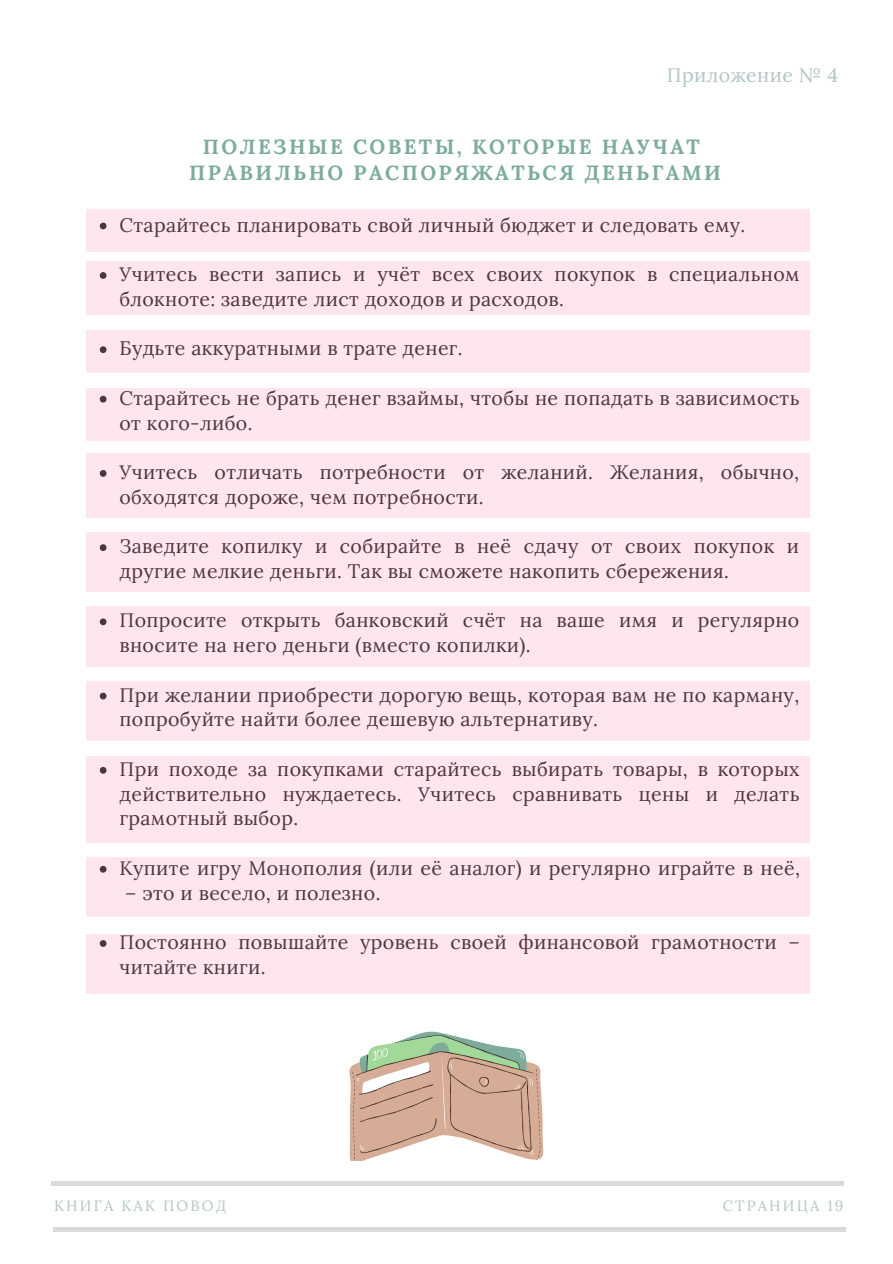
<style>
.page{position:relative;width:893px;height:1264px;background:#fff}
.page>*{position:absolute;margin:0;border:0;box-sizing:border-box;transform-origin:0 0}
.t1{font:700 20.55px/25.8px "Lora";letter-spacing:.115em;color:#7dac9b;text-align:center}
.t2{font:19.5px/24.8px "Lora";letter-spacing:.02em;color:#222}
.t3{font:19.5px "Lora";letter-spacing:.02em;color:#b4c5c5}
.t4{font:14.85px "Lora";letter-spacing:.14em;color:#b4c5c5}
</style>
<div class="page">
<hr style="left:51px;top:1181px;width:793px;height:4px;background:#dadada">
<hr style="left:53px;top:1227px;width:792px;height:3px;background:#000">
<svg style="left:349px;top:1031px;width:194px;height:129px"></svg>
<div style="left:86px;top:209px;width:723px;height:43px;background:#ffe5ed"></div>
<div style="left:86px;top:261px;width:723px;height:54px;background:#ffe5ed"></div>
<div style="left:86px;top:330px;width:723px;height:43px;background:#ffe5ed"></div>
<div style="left:86px;top:388px;width:723px;height:53px;background:#ffe5ed"></div>
<div style="left:86px;top:453px;width:723px;height:64px;background:#ffe5ed"></div>
<div style="left:86px;top:532px;width:723px;height:59px;background:#ffe5ed"></div>
<div style="left:86px;top:606px;width:723px;height:61px;background:#ffe5ed"></div>
<div style="left:86px;top:681px;width:723px;height:60px;background:#ffe5ed"></div>
<div style="left:86px;top:755px;width:723px;height:87px;background:#ffe5ed"></div>
<div style="left:86px;top:857px;width:723px;height:59px;background:#ffe5ed"></div>
<div style="left:86px;top:934px;width:723px;height:60px;background:#ffe5ed"></div>
<p class="t3" style="left:667px;top:62px;width:172px">Приложение № 4</p>
<p class="t1" style="left:189px;top:133px;width:533px">ПОЛЕЗНЫЕ СОВЕТЫ, КОТОРЫЕ НАУЧАТ<br>ПРАВИЛЬНО РАСПОРЯЖАТЬСЯ ДЕНЬГАМИ</p>
<p class="t2" style="left:119px;top:212px;width:627px">Старайтесь планировать свой личный бюджет и следовать ему.</p>
<p class="t2" style="left:119px;top:261px;width:681px">Учитесь вести запись и учёт всех своих покупок в специальном блокноте: заведите лист доходов и расходов.</p>
<p class="t2" style="left:119px;top:336px;width:345px">Будьте аккуратными в трате денег.</p>
<p class="t2" style="left:119px;top:385px;width:681px">Старайтесь не брать денег взаймы, чтобы не попадать в зависимость от кого-либо.</p>
<p class="t2" style="left:119px;top:459px;width:681px">Учитесь отличать потребности от желаний. Желания, обычно, обходятся дороже, чем потребности.</p>
<p class="t2" style="left:119px;top:533px;width:681px">Заведите копилку и собирайте в неё сдачу от своих покупок и другие мелкие деньги. Так вы сможете накопить сбережения.</p>
<p class="t2" style="left:119px;top:608px;width:681px">Попросите открыть банковский счёт на ваше имя и регулярно вносите на него деньги (вместо копилки).</p>
<p class="t2" style="left:119px;top:682px;width:681px">При желании приобрести дорогую вещь, которая вам не по карману, попробуйте найти более дешевую альтернативу.</p>
<p class="t2" style="left:119px;top:756px;width:681px;text-align:justify">При походе за покупками старайтесь выбирать товары, в которых действительно нуждаетесь. Учитесь сравнивать цены и делать грамотный выбор.</p>
<p class="t2" style="left:119px;top:855px;width:682px">Купите игру Монополия (или её аналог) и регулярно играйте в неё,</p>
<p class="t2" style="left:125px;top:880px;width:257px">– это и весело, и полезно.</p>
<p class="t2" style="left:119px;top:929px;width:682px">Постоянно повышайте уровень своей финансовой грамотности – читайте книги.</p>
<p class="t4" style="left:54px;top:1195px;width:173px">КНИГА КАК ПОВОД</p>
<p class="t4" style="left:722px;top:1195px;width:122px">СТРАНИЦА 19</p>
</div>
